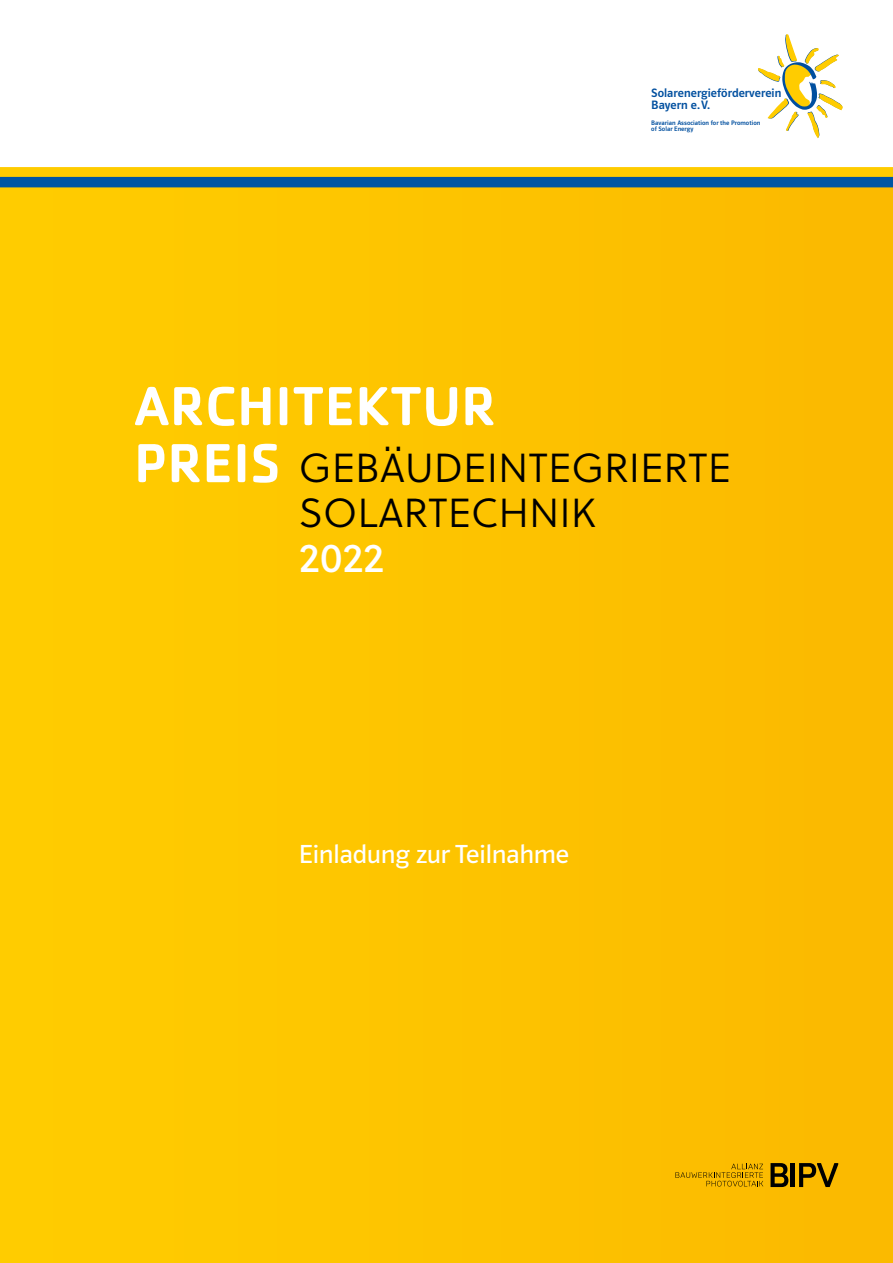
<style>
.page{position:relative;width:893px;height:1263px;background:#fff}
.page>*{position:absolute;margin:0;border:0;box-sizing:border-box;transform-origin:0 0}
.t1{font:500 57px "Cachet Std";color:#fff}
.t2{font:40.5px/45px "Soleil Lt";color:#000}
.t3{font:40.5px "Soleil Bk";color:#fff}
.t4{font:27px "Polo 11 K Buch";color:#fff}
.t5{font:12.6px/12.6px "Polo 11 K Krftg";letter-spacing:.005em;color:#004f9f}
.t6{font:6.75px/6.8px "Polo 11 K Krftg";letter-spacing:.005em;color:#004f9f}
.s1{font-family:"Cachet Std";font-weight:500;font-size:57px;color:#fff}
</style>
<div class="page">
<div style="left:0;top:176px;width:893px;height:1087px;background:#fdc400"></div>
<svg style="left:758px;top:34px;width:85px;height:105px"></svg>
<div style="left:0;top:167px;width:893px;height:11px;background:#fc0"></div>
<div style="left:0;top:177px;width:893px;height:10px;background:#0056a4"></div>
<svg style="left:770px;top:1163px;width:18px;height:24px"></svg>
<hr style="left:791px;top:1163px;width:4px;height:24px;background:#000">
<svg style="left:799px;top:1163px;width:39px;height:24px"></svg>
<svg style="left:675px;top:1164px;width:88px;height:22px"></svg>
<h3 class="t5" style="left:651px;top:87px;width:132px">Solarenergieförderverein<br>Bayern e.V.</h3>
<p class="t6" style="left:651px;top:119px;width:111px">Bavarian Association for the Promotion of Solar Energy</p>
<h1 class="t1" style="left:134px;top:371px;width:364px">ARCHITEKTUR</h1>
<h2 class="t2" style="left:299px;top:445px;width:434px;text-indent:-165px"><span class="s1">PREIS</span> GEBÄUDEINTEGRIERTE<br>SOLARTECHNIK</h2>
<h2 class="t3" style="left:299px;top:528px;width:87px">2022</h2>
<h3 class="t4" style="left:299px;top:840px;width:272px">Einladung zur Teilnahme</h3>
</div>
